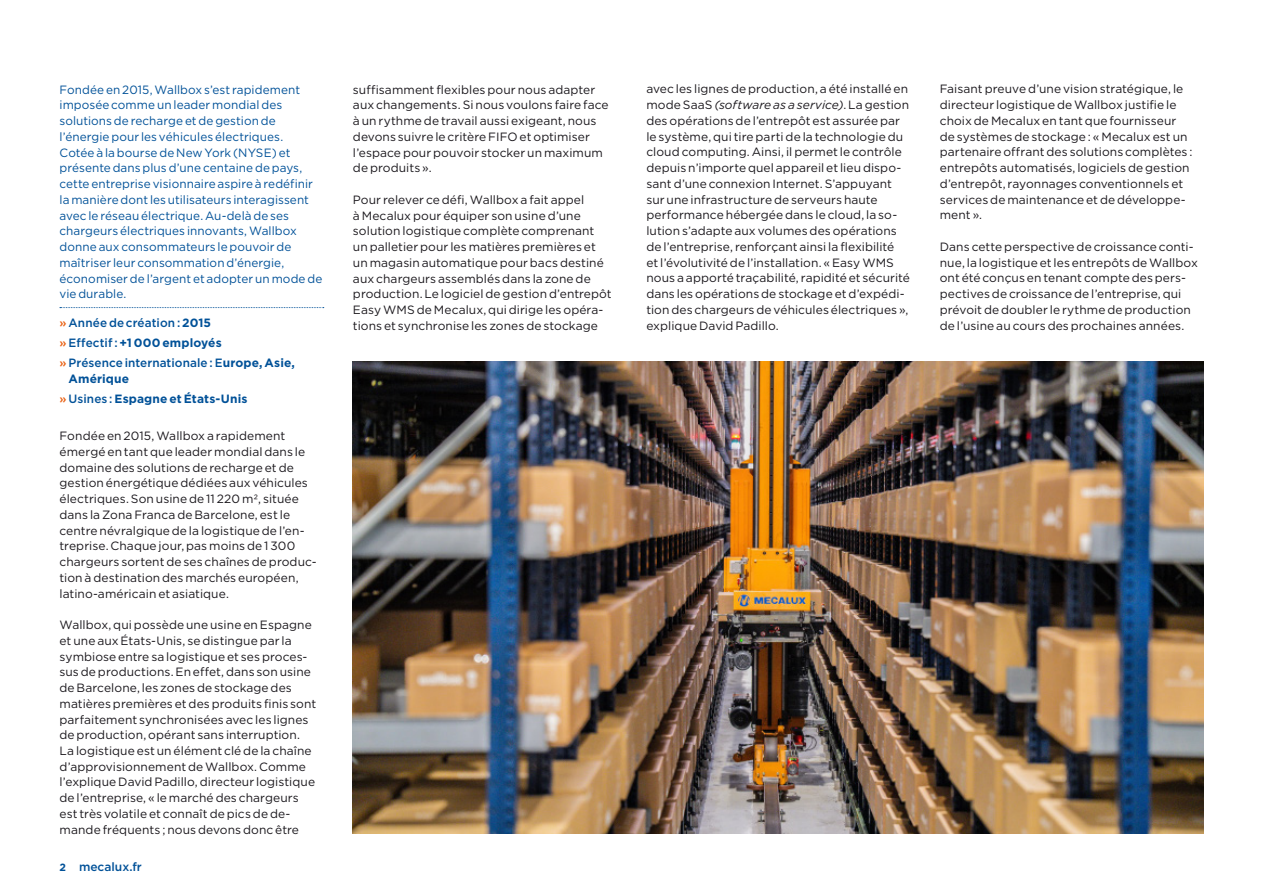
<style>
.page{position:relative;width:1263px;height:893px;background:#fff}
.page>*{position:absolute;margin:0;border:0;box-sizing:border-box;transform-origin:0 0}
.t1{font:12px/15.8px "Gotham";letter-spacing:.005em;color:#1a171c}
.t2{font:12px/15.8px "Gotham";letter-spacing:.005em;color:#005198}
.t3{font:500 12px/20.1px "Gotham";letter-spacing:.005em;color:#005198}
.t4{font:700 12px/20px "Gotham";letter-spacing:.01em;color:#005198}
.s1{color:#e95e0f}
.s2{font-weight:700}
.s3{font-weight:500;color:#e95e0f}
.s4{font-weight:500}
.s5{font-weight:700;font-size:10.5px}
.s6{font-style:italic}
</style>
<div class="page">
<svg style="left:60px;top:307px;width:264px;height:1px"></svg>
<img style="left:353px;top:361px;width:850px;height:472px">
<p class="t2" style="left:60px;top:81px;width:264px">Fondée en 2015, Wallbox s’est rapidement imposée comme un leader mondial des solutions de recharge et de gestion de l’énergie pour les véhicules électriques.<br>Cotée à la bourse de New York (NYSE) et présente dans plus d’une centaine de pays, cette entreprise visionnaire aspire à redéfinir la manière dont les utilisateurs interagissent avec le réseau électrique. Au-delà de ses chargeurs électriques innovants, Wallbox donne aux consommateurs le pouvoir de maîtriser leur consommation d’énergie, économiser de l’argent et adopter un mode de vie durable.</p>
<p class="t3" style="left:60px;top:312px;width:237px"><span class="s1">»</span> Année de création : <span class="s2">2015<br></span><span class="s1">»</span> Effectif : <span class="s2">+1 000 employés<br></span><span class="s1">»</span> Présence internationale : E<span class="s2">urope, Asie,</span></p>
<p class="t4" style="left:60px;top:368px;width:189px;text-indent:9px">Amérique<br><span class="s3">»</span> <span class="s4">Usines :</span> Espagne et États-Unis</p>
<p class="t1" style="left:60px;top:428px;width:259px">Fondée en 2015, Wallbox a rapidement émergé en tant que leader mondial dans le domaine des solutions de recharge et de gestion énergétique dédiées aux véhicules électriques. Son usine de 11 220 m2, située dans la Zona Franca de Barcelone, est le centre névralgique de la logistique de l’en&shy;treprise. Chaque jour, pas moins de 1 300 chargeurs sortent de ses chaînes de produc&shy;tion à destination des marchés européen, latino-américain et asiatique.</p>
<p class="t1" style="left:60px;top:617px;width:258px">Wallbox, qui possède une usine en Espagne et une aux États-Unis, se distingue par la symbiose entre sa logistique et ses proces&shy;sus de productions. En effet, dans son usine de Barcelone, les zones de stockage des matières premières et des produits finis sont parfaitement synchronisées avec les lignes de production, opérant sans interruption.<br>La logistique est un élément clé de la chaîne d’approvisionnement de Wallbox. Comme l’explique David Padillo, directeur logistique de l’entreprise, « le marché des chargeurs est très volatile et connaît de pics de de&shy;mande fréquents ; nous devons donc être</p>
<p class="t3" style="left:60px;top:856px;width:84px"><span class="s5">2</span> mecalux.fr</p>
<p class="t1" style="left:353px;top:81px;width:257px">suffisamment flexibles pour nous adapter aux changements. Si nous voulons faire face à un rythme de travail aussi exigeant, nous devons suivre le critère FIFO et optimiser l’espace pour pouvoir stocker un maximum de produits ».</p>
<p class="t1" style="left:353px;top:191px;width:260px">Pour relever ce défi, Wallbox a fait appel<br>à Mecalux pour équiper son usine d’une solution logistique complète comprenant un palletier pour les matières premières et un magasin automatique pour bacs destiné aux chargeurs assemblés dans la zone de production. Le logiciel de gestion d’entrepôt Easy WMS de Mecalux, qui dirige les opéra&shy;tions et synchronise les zones de stockage</p>
<p class="t1" style="left:646px;top:81px;width:265px">avec les lignes de production, a été installé en mode SaaS <span class="s6">(software as a service)</span>. La gestion des opérations de l’entrepôt est assurée par le système, qui tire parti de la technologie du cloud computing. Ainsi, il permet le contrôle depuis n’importe quel appareil et lieu dispo&shy;sant d’une connexion Internet. S’appuyant sur une infrastructure de serveurs haute performance hébergée dans le cloud, la so&shy;lution s’adapte aux volumes des opérations de l’entreprise, renforçant ainsi la flexibilité<br>et l’évolutivité de l’installation. « Easy WMS nous a apporté traçabilité, rapidité et sécurité dans les opérations de stockage et d’expédi&shy;tion des chargeurs de véhicules électriques », explique David Padillo.</p>
<p class="t1" style="left:940px;top:81px;width:254px">Faisant preuve d’une vision stratégique, le directeur logistique de Wallbox justifie le choix de Mecalux en tant que fournisseur de systèmes de stockage : « Mecalux est un partenaire offrant des solutions complètes : entrepôts automatisés, logiciels de gestion d’entrepôt, rayonnages conventionnels et services de maintenance et de développe&shy;ment ».</p>
<p class="t1" style="left:940px;top:238px;width:260px">Dans cette perspective de croissance conti&shy;nue, la logistique et les entrepôts de Wallbox ont été conçus en tenant compte des pers&shy;pectives de croissance de l’entreprise, qui prévoit de doubler le rythme de production de l’usine au cours des prochaines années.</p>
</div>
